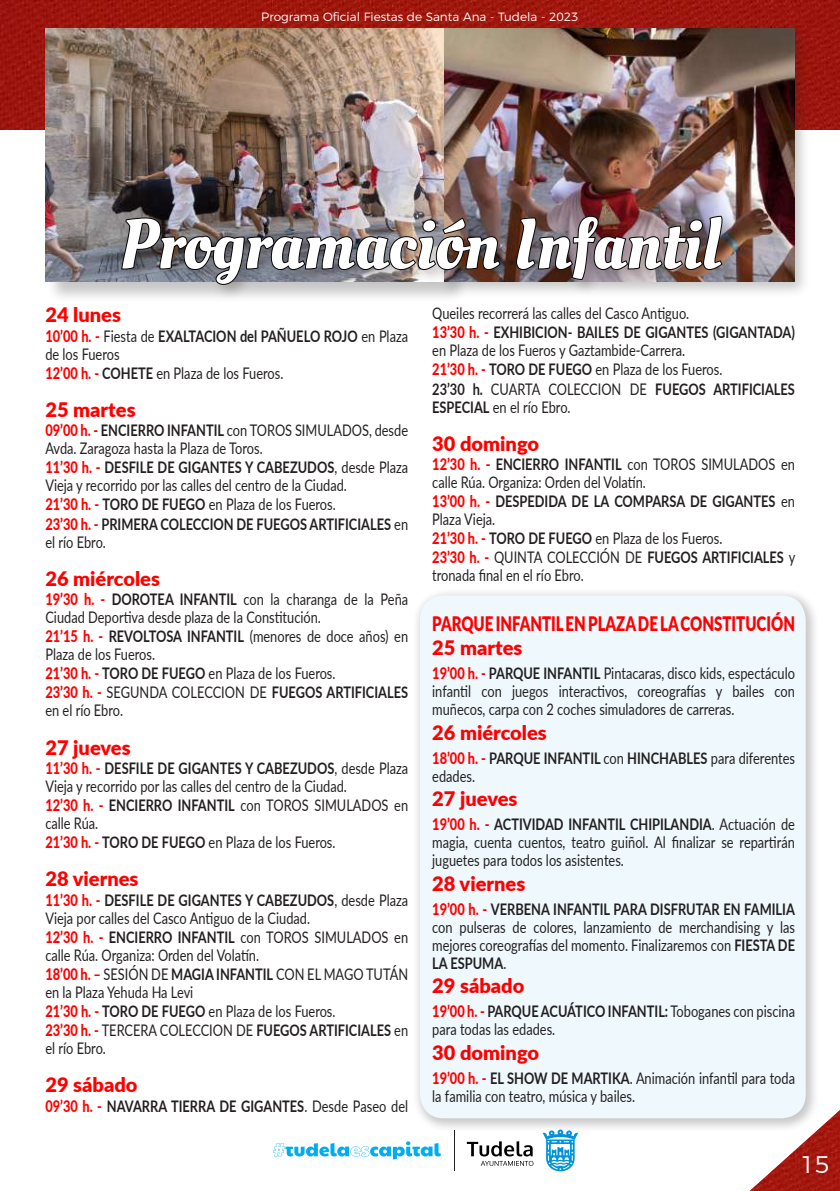
<style>
.page{position:relative;width:840px;height:1191px;background:#fff}
.page>*{position:absolute;margin:0;border:0;box-sizing:border-box;transform-origin:0 0}
.t1{font:70px "Oleo Script";color:#fff}
.t2{font:300 24px "Montserrat";color:#fff}
.t3{font:900 20px "Lato";color:#f00}
.t4{font:900 20px/24.2px "Lato";color:#f00;scale:.75 1}
.t5{font:16px/18.6px "Lato";color:#231f20;scale:.8 1}
.t6{font:700 16px/18px "Lato";color:#231f20;scale:.8 1}
.t7{font:300 12px "Montserrat";color:#fff}
.s1{font-weight:800;color:#f00}
.s2{font-weight:700}
.s3{font-weight:400}
</style>
<div class="page">
<img style="left:749px;top:1111px;width:90px;height:80px">
<hr style="left:454px;top:1130px;width:1px;height:41px;background:#231f20">
<svg style="left:273px;top:1141px;width:167px;height:18px"></svg>
<svg style="left:466px;top:1141px;width:67px;height:24px"></svg>
<svg style="left:542px;top:1132px;width:35px;height:39px"></svg>
<img style="left:0;top:0;width:839px;height:130px">
<div style="left:411px;top:587px;width:408px;height:545px;background:#231f20;opacity:.25"></div>
<div style="left:420px;top:595px;width:385px;height:523px;background:#eef8fd;border-radius:24px"></div>
<div style="left:46px;top:29px;width:422px;height:275px;background:#231f20;opacity:.25"></div>
<img style="left:45px;top:28px;width:394px;height:254px">
<div style="left:439px;top:23px;width:371px;height:275px;background:#231f20;opacity:.25"></div>
<div style="left:117px;top:211px;width:621px;height:90px;background:#221410;opacity:.25"></div>
<img style="left:120px;top:216px;width:381px;height:70px">
<img style="left:514px;top:214px;width:209px;height:67px">
<p class="t7" style="left:261px;top:8px;width:319px">Programa Oficial Fiestas de Santa Ana - Tudela - 2023</p>
<h1 class="t1" style="left:119px;top:202px;width:602px">Programación Infantil</h1>
<p class="t3" style="left:45px;top:300px;width:77px">24 lunes</p>
<p class="t5" style="left:45px;top:326px;width:455px"><span class="s1">10’00 h. -</span> Fiesta de <span class="s2">EXALTACION del PAÑUELO ROJO</span> en Plaza de los Fueros<br><span class="s1">12’00 h. -</span> <span class="s2">COHETE</span> en Plaza de los Fueros.</p>
<p class="t3" style="left:45px;top:394px;width:92px">25 martes</p>
<p class="t5" style="left:45px;top:420px;width:455px"><span class="s1">09’00 h. -</span> <span class="s2">ENCIERRO INFANTIL</span> con TOROS SIMULADOS, desde Avda. Zaragoza hasta la Plaza de Toros.<br><span class="s1">11’30 h. -</span> <span class="s2">DESFILE DE GIGANTES Y CABEZUDOS</span>, desde Plaza Vieja y recorrido por las calles del centro de la Ciudad.<br><span class="s1">21’30 h. -</span> <span class="s2">TORO DE FUEGO</span> en Plaza de los Fueros.<br><span class="s1">23’30 h. -</span> <span class="s2">PRIMERA COLECCION DE FUEGOS ARTIFICIALES</span> en el río Ebro.</p>
<p class="t3" style="left:45px;top:563px;width:116px">26 miércoles</p>
<p class="t5" style="left:45px;top:589px;width:455px"><span class="s1">19’30 h. -</span> <span class="s2">DOROTEA INFANTIL</span> con la charanga de la Peña Ciudad Deportiva desde plaza de la Constitución.<br><span class="s1">21’15 h. -</span> <span class="s2">REVOLTOSA INFANTIL</span> (menores de doce años) en Plaza de los Fueros.<br><span class="s1">21’30 h. -</span> <span class="s2">TORO DE FUEGO</span> en Plaza de los Fueros.<br><span class="s1">23’30 h. -</span> SEGUNDA COLECCION DE <span class="s2">FUEGOS ARTIFICIALES </span>en el río Ebro.</p>
<p class="t3" style="left:45px;top:732px;width:87px">27 jueves</p>
<p class="t5" style="left:45px;top:758px;width:455px"><span class="s1">11’30 h. -</span> <span class="s2">DESFILE DE GIGANTES Y CABEZUDOS</span>, desde Plaza Vieja y recorrido por las calles del centro de la Ciudad.<br><span class="s1">12’30 h. -</span> <span class="s2">ENCIERRO INFANTIL</span> con TOROS SIMULADOS en calle Rúa.<br><span class="s1">21’30 h. -</span> <span class="s2">TORO DE FUEGO</span> en Plaza de los Fueros.</p>
<p class="t3" style="left:45px;top:864px;width:94px">28 viernes</p>
<p class="t5" style="left:45px;top:889px;width:455px"><span class="s1">11’30 h. -</span> <span class="s2">DESFILE DE GIGANTES Y CABEZUDOS</span>, desde Plaza Vieja por calles del Casco Antiguo de la Ciudad.<br><span class="s1">12’30 h. -</span> <span class="s2">ENCIERRO INFANTIL</span> con TOROS SIMULADOS en calle Rúa. Organiza: Orden del Volatín.<br><span class="s1">18’00 h. –</span> SESIÓN DE <span class="s2">MAGIA INFANTIL</span> CON EL MAGO TUTÁN en la Plaza Yehuda Ha Levi<br><span class="s1">21’30 h. -</span> <span class="s2">TORO DE FUEGO</span> en Plaza de los Fueros.<br><span class="s1">23’30 h. -</span> TERCERA COLECCION DE <span class="s2">FUEGOS ARTIFICIALES</span> en el río Ebro.</p>
<p class="t3" style="left:45px;top:1070px;width:93px">29 sábado</p>
<p class="t6" style="left:45px;top:1096px;width:454px"><span class="s1">09’30 h. -</span> NAVARRA TIERRA DE GIGANTES<span class="s3">. Desde Paseo del</span></p>
<p class="t5" style="left:432px;top:303px;width:454px">Queiles recorrerá las calles del Casco Antiguo.<br><span class="s1">13’30 h. -</span> <span class="s2">EXHIBICION- BAILES DE GIGANTES (GIGANTADA) </span>en Plaza de los Fueros y Gaztambide-Carrera.<br><span class="s1">21’30 h. -</span> <span class="s2">TORO DE FUEGO</span> en Plaza de los Fueros.<br><span class="s2">23’30 h.</span> CUARTA COLECCION DE <span class="s2">FUEGOS ARTIFICIALES ESPECIAL</span> en el río Ebro.</p>
<p class="t3" style="left:432px;top:428px;width:108px">30 domingo</p>
<p class="t5" style="left:432px;top:454px;width:455px"><span class="s1">12’30 h. -</span> <span class="s2">ENCIERRO INFANTIL</span> con TOROS SIMULADOS en calle Rúa. Organiza: Orden del Volatín.<br><span class="s1">13’00 h. -</span> <span class="s2">DESPEDIDA DE LA COMPARSA DE GIGANTES</span> en Plaza Vieja.<br><span class="s1">21’30 h. -</span> <span class="s2">TORO DE FUEGO</span> en Plaza de los Fueros.<br><span class="s1">23’30 h. -</span> QUINTA COLECCIÓN DE <span class="s2">FUEGOS ARTIFICIALES</span> y tronada final en el río Ebro.</p>
<p class="t4" style="left:432px;top:610px;width:485px">PARQUE INFANTIL EN PLAZA DE LA CONSTITUCIÓN<br>25 martes</p>
<p class="t5" style="left:432px;top:664px;width:454px;line-height:18px;text-align:justify"><span class="s1">19’00 h. -</span> <span class="s2">PARQUE INFANTIL</span> Pintacaras, disco kids, espectáculo infantil con juegos interactivos, coreografías y bailes con muñecos, carpa con 2 coches simuladores de carreras.</p>
<p class="t3" style="left:432px;top:717px;width:116px">26 miércoles</p>
<p class="t6" style="left:432px;top:748px;width:455px"><span class="s1">18’00 h. -</span> PARQUE INFANTIL <span class="s3">con</span> HINCHABLES <span class="s3">para diferentes edades.</span></p>
<p class="t3" style="left:432px;top:783px;width:87px">27 jueves</p>
<p class="t5" style="left:432px;top:815px;width:454px;line-height:18px;text-align:justify"><span class="s1">19’00 h. -</span> <span class="s2">ACTIVIDAD INFANTIL CHIPILANDIA</span>. Actuación de magia, cuenta cuentos, teatro guiñol. Al finalizar se repartirán juguetes para todos los asistentes.</p>
<p class="t3" style="left:432px;top:868px;width:94px">28 viernes</p>
<p class="t5" style="left:432px;top:899px;width:454px;line-height:18px;text-align:justify"><span class="s1">19’00 h. -</span> <span class="s2">VERBENA INFANTIL PARA DISFRUTAR EN FAMILIA </span>con pulseras de colores, lanzamiento de merchandising y las mejores coreografías del momento. Finalizaremos con <span class="s2">FIESTA DE LA ESPUMA</span>.</p>
<p class="t3" style="left:432px;top:970px;width:93px">29 sábado</p>
<p class="t5" style="left:432px;top:1002px;width:454px;line-height:18px"><span class="s1">19’00 h. -</span> <span class="s2">PARQUE ACUÁTICO INFANTIL:</span> Toboganes con piscina para todas las edades.</p>
<p class="t3" style="left:432px;top:1037px;width:108px">30 domingo</p>
<p class="t5" style="left:432px;top:1068px;width:454px;line-height:18px"><span class="s1">19’00 h. -</span> <span class="s2">EL SHOW DE MARTIKA</span>. Animación infantil para toda la familia con teatro, música y bailes.</p>
<h2 class="t2" style="left:799px;top:1145px;width:31px">15</h2>
</div>
